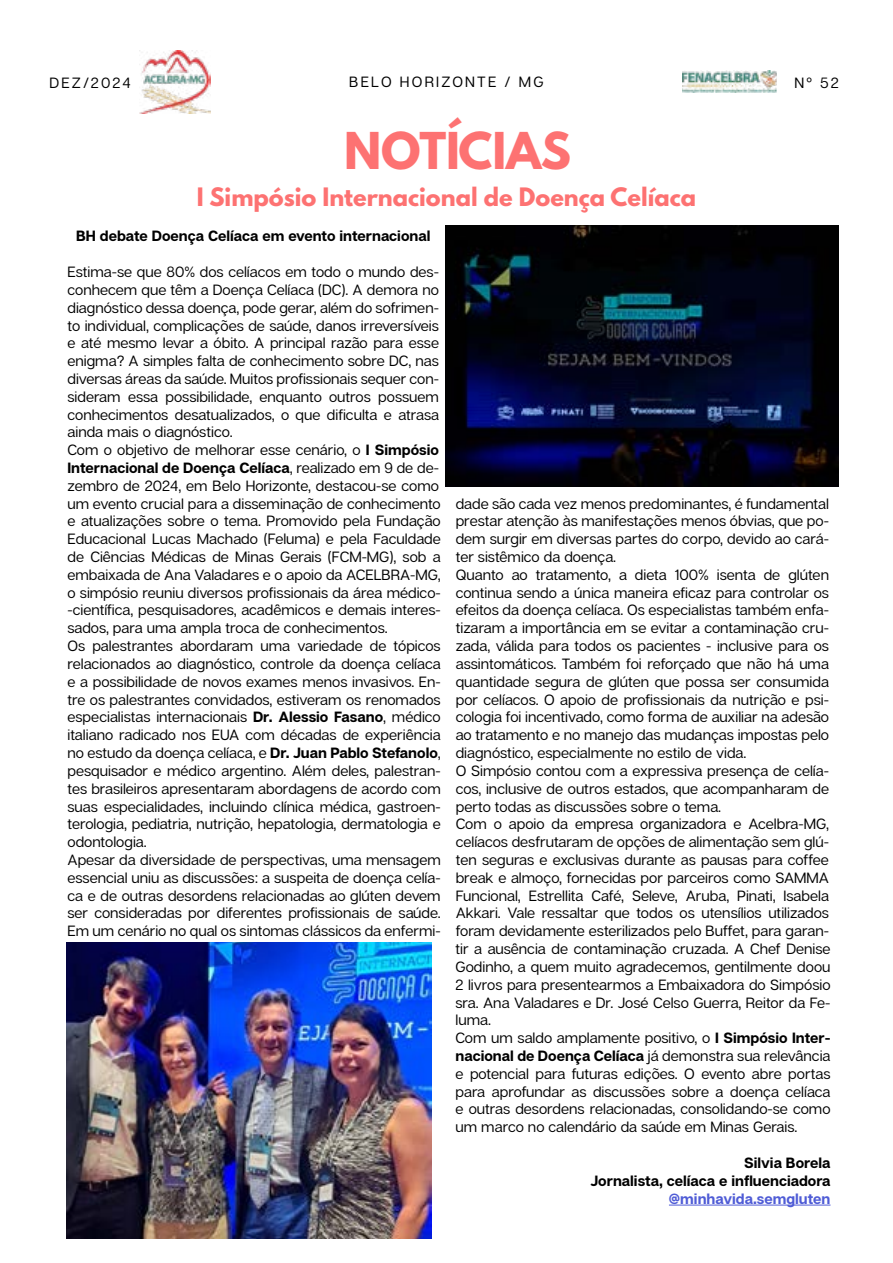
<style>
.page{position:relative;width:893px;height:1263px;background:#fff}
.page>*{position:absolute;margin:0;border:0;box-sizing:border-box;transform-origin:0 0}
.t1{font:700 45px "League Spartan";color:#fd7272}
.t2{font:700 22.5px "League Spartan";color:#fd7272}
.t3{font:14.85px/17.9px "Articulat C Fv 2 Text";color:#000}
.t4{font:700 14.85px/17.9px "Articulat C Fv 2";color:#000;text-align:right}
.t5{font:700 14.85px "Articulat C Fv 2";color:#4f5cd6}
.t6{font:14.85px "Articulat C Fv 2 Text";letter-spacing:.15em;color:#000}
.s1{font-family:"Articulat C Fv 2";font-weight:700}
.s2{font-family:"Articulat C Fv 2 Text";font-weight:400}
</style>
<div class="page">
<img style="left:682px;top:70px;width:94px;height:23px">
<img style="left:140px;top:50px;width:70px;height:63px">
<img style="left:446px;top:225px;width:392px;height:261px">
<img style="left:66px;top:942px;width:365px;height:297px">
<hr style="left:669px;top:1205px;width:161px;height:1px;background:#4f5cd6">
<p class="t3" style="left:50px;top:75px;width:83px">DEZ/2024</p>
<p class="t6" style="left:349px;top:74px;width:196px">BELO HORIZONTE / MG</p>
<p class="t3" style="left:794px;top:75px;width:46px">Nº 52</p>
<h1 class="t1" style="left:344px;top:115px;width:228px">NOTÍCIAS</h1>
<h2 class="t2" style="left:197px;top:179px;width:501px">I Simpósio Internacional de Doença Celíaca</h2>
<p class="t4" style="left:76px;top:228px;width:356px">BH debate Doença Celíaca em evento internacional</p>
<p class="t3" style="left:68px;top:263px;width:373px">Estima-se que 80% dos celíacos em todo o mundo des&shy;conhecem que têm a Doença Celíaca (DC). A demora no diagnóstico dessa doença, pode gerar, além do sofrimen&shy;to individual, complicações de saúde, danos irreversíveis e até mesmo levar a óbito. A principal razão para esse enigma? A simples falta de conhecimento sobre DC, nas diversas áreas da saúde. Muitos profissionais sequer con&shy;sideram essa possibilidade, enquanto outros possuem conhecimentos desatualizados, o que dificulta e atrasa ainda mais o diagnóstico.<br>Com o objetivo de melhorar esse cenário, o <span class="s1">I Simpósio</span></p>
<p class="t4" style="left:68px;top:460px;width:373px">Internacional de Doença Celíaca<span class="s2">, realizado em 9 de de-</span></p>
<p class="t3" style="left:68px;top:477px;width:375px">zembro de 2024, em Belo Horizonte, destacou-se como um evento crucial para a disseminação de conhecimento e atualizações sobre o tema. Promovido pela Fundação Educacional Lucas Machado (Feluma) e pela Faculdade de Ciências Médicas de Minas Gerais (FCM-MG), sob a embaixada de Ana Valadares e o apoio da ACELBRA-MG, o simpósio reuniu diversos profissionais da área médico--científica, pesquisadores, acadêmicos e demais interes&shy;sados, para uma ampla troca de conhecimentos.<br>Os palestrantes abordaram uma variedade de tópicos relacionados ao diagnóstico, controle da doença celíaca e a possibilidade de novos exames menos invasivos. En&shy;tre os palestrantes convidados, estiveram os renomados especialistas internacionais <span class="s1">Dr. Alessio Fasano</span>, médico italiano radicado nos EUA com décadas de experiência no estudo da doença celíaca, e <span class="s1">Dr. Juan Pablo Stefanolo</span>, pesquisador e médico argentino. Além deles, palestran&shy;tes brasileiros apresentaram abordagens de acordo com suas especialidades, incluindo clínica médica, gastroen&shy;terologia, pediatria, nutrição, hepatologia, dermatologia e odontologia.<br>Apesar da diversidade de perspectivas, uma mensagem essencial uniu as discussões: a suspeita de doença celía&shy;ca e de outras desordens relacionadas ao glúten devem ser consideradas por diferentes profissionais de saúde.<br>Em um cenário no qual os sintomas clássicos da enfermi-</p>
<p class="t3" style="left:455px;top:495px;width:377px">dade são cada vez menos predominantes, é fundamental prestar atenção às manifestações menos óbvias, que po&shy;dem surgir em diversas partes do corpo, devido ao cará&shy;ter sistêmico da doença.<br>Quanto ao tratamento, a dieta 100% isenta de glúten continua sendo a única maneira eficaz para controlar os efeitos da doença celíaca. Os especialistas também enfa&shy;tizaram a importância em se evitar a contaminação cru&shy;zada, válida para todos os pacientes - inclusive para os assintomáticos. Também foi reforçado que não há uma quantidade segura de glúten que possa ser consumida por celíacos. O apoio de profissionais da nutrição e psi&shy;cologia foi incentivado, como forma de auxiliar na adesão ao tratamento e no manejo das mudanças impostas pelo diagnóstico, especialmente no estilo de vida.<br>O Simpósio contou com a expressiva presença de celía&shy;cos, inclusive de outros estados, que acompanharam de perto todas as discussões sobre o tema.<br>Com o apoio da empresa organizadora e Acelbra-MG, celíacos desfrutaram de opções de alimentação sem glú&shy;ten seguras e exclusivas durante as pausas para coffee break e almoço, fornecidas por parceiros como SAMMA Funcional, Estrellita Café, Seleve, Aruba, Pinati, Isabela Akkari. Vale ressaltar que todos os utensílios utilizados foram devidamente esterilizados pelo Buffet, para garan&shy;tir a ausência de contaminação cruzada. A Chef Denise Godinho, a quem muito agradecemos, gentilmente doou 2 livros para presentearmos a Embaixadora do Simpósio sra. Ana Valadares e Dr. José Celso Guerra, Reitor da Fe&shy;luma.<br>Com um saldo amplamente positivo, o <span class="s1">I Simpósio Inter&shy;nacional de Doença Celíaca</span> já demonstra sua relevância e potencial para futuras edições. O evento abre portas para aprofundar as discussões sobre a doença celíaca e outras desordens relacionadas, consolidando-se como um marco no calendário da saúde em Minas Gerais.</p>
<p class="t4" style="left:590px;top:1155px;width:242px">Silvia Borela<br>Jornalista, celíaca e influenciadora</p>
<p class="t5" style="left:669px;top:1189px;width:163px">@minhavida.semgluten</p>
</div>
